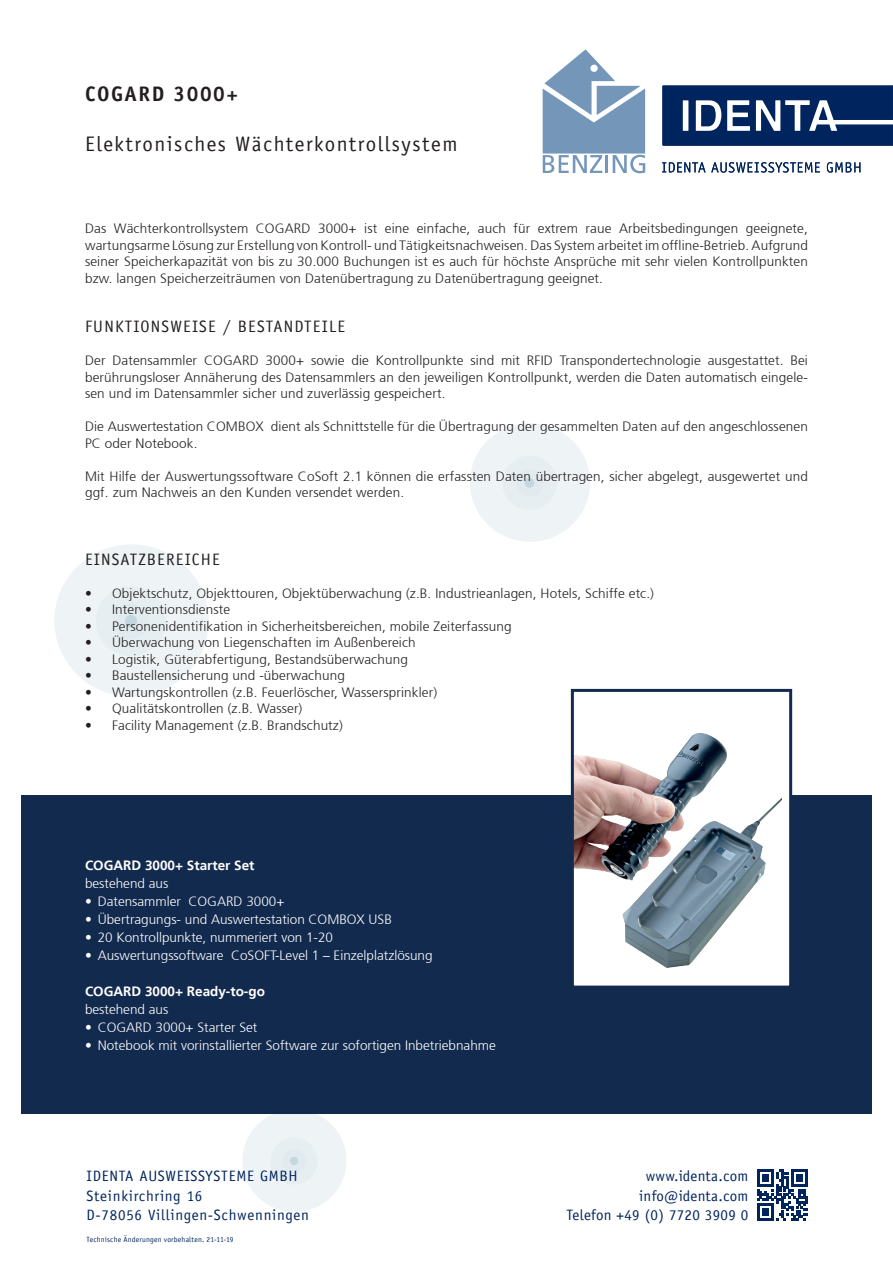
<style>
.page{position:relative;width:893px;height:1263px;background:#fff}
.page>*{position:absolute;margin:0;border:0;box-sizing:border-box;transform-origin:0 0}
.t1{font:21px "Officina Sans";letter-spacing:.075em;color:#231f20}
.t2{font:700 21px "Officina Sans";letter-spacing:.075em;color:#231f20}
.t3{font:16.5px "Officina Sans";letter-spacing:.075em;color:#231f20}
.t4{font:15px/19.5px "Officina Sans";letter-spacing:.05em;color:#00245d}
.t5{font:15px/19.5px "Officina Sans";letter-spacing:.02em;color:#00245d;text-align:right}
.t6{font:300 13.5px/16.5px "Frutiger";letter-spacing:.01em;color:#231f20;text-align:justify}
.t7{font:300 13.5px "Frutiger";color:#fff}
.t8{font:700 13.5px "Frutiger";color:#fff}
.t9{font:7.5px "Officina Sans";letter-spacing:.025em;color:#00245d}
</style>
<div class="page">
<div style="left:242px;top:1109px;width:104px;height:103px;background:#eef3f5;border-radius:50%"></div>
<div style="left:270px;top:1137px;width:48px;height:47px;background:#e7eef1;border-radius:50%"></div>
<div style="left:282px;top:1149px;width:24px;height:24px;background:#e1eaee;border-radius:50%"></div>
<div style="left:290px;top:1157px;width:8px;height:8px;background:#c5d7de;border-radius:50%"></div>
<svg style="left:757px;top:1169px;width:51px;height:51px"></svg>
<div style="left:54px;top:544px;width:155px;height:153px;background:#eef3f5;border-radius:50%"></div>
<div style="left:96px;top:586px;width:70px;height:70px;background:#e7eef1;border-radius:50%"></div>
<div style="left:113px;top:603px;width:36px;height:36px;background:#e1eaee;border-radius:50%"></div>
<div style="left:125px;top:615px;width:12px;height:12px;background:#c5d7de;border-radius:50%"></div>
<div style="left:470px;top:423px;width:120px;height:119px;background:#eef3f5;border-radius:50%"></div>
<div style="left:502px;top:456px;width:55px;height:54px;background:#e7eef1;border-radius:50%"></div>
<div style="left:516px;top:469px;width:27px;height:28px;background:#e1eaee;border-radius:50%"></div>
<div style="left:525px;top:478px;width:9px;height:10px;background:#c5d7de;border-radius:50%"></div>
<div style="left:21px;top:795px;width:851px;height:319px;background:#132a4f"></div>
<svg style="left:662px;top:162px;width:158px;height:11px"></svg>
<svg style="left:827px;top:162px;width:33px;height:11px"></svg>
<svg style="left:662px;top:85px;width:231px;height:61px;background:#2b4978"></svg>
<svg style="left:543px;top:49px;width:102px;height:124px"></svg>
<div style="left:572px;top:690px;width:219px;height:297px;background:#fff"></div>
<img style="left:575px;top:733px;width:207px;height:235px">
<div style="left:571px;top:689px;width:221px;height:299px;border:3px solid #132a4f"></div>
<h1 class="t2" style="left:85px;top:80px;width:155px">COGARD 3000+</h1>
<h1 class="t1" style="left:85px;top:131px;width:374px">Elektronisches Wächterkontrollsystem</h1>
<p class="t6" style="left:85px;top:221px;width:724px">Das Wächterkontrollsystem COGARD 3000+ ist eine einfache, auch für extrem raue Arbeitsbedingungen geeignete, wartungsarme Lösung zur Erstellung von Kontroll- und Tätigkeitsnachweisen. Das System arbeitet im offline-Betrieb. Aufgrund seiner Speicherkapazität von bis zu 30.000 Buchungen ist es auch für höchste Ansprüche mit sehr vielen Kontrollpunkten bzw. langen Speicherzeiträumen von Datenübertragung zu Datenübertragung geeignet.</p>
<p class="t3" style="left:85px;top:317px;width:262px">FUNKTIONSWEISE / BESTANDTEILE</p>
<p class="t6" style="left:85px;top:353px;width:724px">Der Datensammler COGARD 3000+ sowie die Kontrollpunkte sind mit RFID Transpondertechnologie ausgestattet. Bei berührungsloser Annäherung des Datensammlers an den jeweiligen Kontrollpunkt, werden die Daten automatisch eingele&shy;sen und im Datensammler sicher und zuverlässig gespeichert.</p>
<p class="t6" style="left:85px;top:419px;width:724px">Die Auswertestation COMBOX dient als Schnittstelle für die Übertragung der gesammelten Daten auf den angeschlossenen<br>PC oder Notebook.</p>
<p class="t6" style="left:85px;top:468px;width:724px">Mit Hilfe der Auswertungssoftware CoSoft 2.1 können die erfassten Daten übertragen, sicher abgelegt, ausgewertet und ggf. zum Nachweis an den Kunden versendet werden.</p>
<p class="t3" style="left:85px;top:549px;width:136px">EINSATZBEREICHE</p>
<p class="t6" style="left:85px;top:585px;width:570px">• Objektschutz, Objekttouren, Objektüberwachung (z.B. Industrieanlagen, Hotels, Schiffe etc.)</p>
<p class="t6" style="left:85px;top:601px;width:147px">• Interventionsdienste</p>
<p class="t6" style="left:85px;top:618px;width:428px">• Personenidentifikation in Sicherheitsbereichen, mobile Zeiterfassung</p>
<p class="t6" style="left:85px;top:634px;width:332px">• Überwachung von Liegenschaften im Außenbereich</p>
<p class="t6" style="left:85px;top:651px;width:324px">• Logistik, Güterabfertigung, Bestandsüberwachung</p>
<p class="t6" style="left:85px;top:667px;width:261px">• Baustellensicherung und -überwachung</p>
<p class="t6" style="left:85px;top:684px;width:354px">• Wartungskontrollen (z.B. Feuerlöscher, Wassersprinkler)</p>
<p class="t6" style="left:85px;top:700px;width:219px">• Qualitätskontrollen (z.B. Wasser)</p>
<p class="t6" style="left:85px;top:717px;width:259px">• Facility Management (z.B. Brandschutz)</p>
<p class="t8" style="left:85px;top:857px;width:171px">COGARD 3000+ Starter Set</p>
<p class="t7" style="left:85px;top:875px;width:85px">bestehend aus</p>
<p class="t7" style="left:85px;top:893px;width:201px">• Datensammler COGARD 3000+</p>
<p class="t7" style="left:85px;top:911px;width:308px">• Übertragungs- und Auswertestation COMBOX USB</p>
<p class="t7" style="left:85px;top:929px;width:250px">• 20 Kontrollpunkte, nummeriert von 1-20</p>
<p class="t7" style="left:85px;top:947px;width:349px">• Auswertungssoftware CoSOFT-Level 1 – Einzelplatzlösung</p>
<p class="t8" style="left:85px;top:983px;width:181px">COGARD 3000+ Ready-to-go</p>
<p class="t7" style="left:85px;top:1001px;width:85px">bestehend aus</p>
<p class="t7" style="left:85px;top:1019px;width:174px">• COGARD 3000+ Starter Set</p>
<p class="t7" style="left:85px;top:1037px;width:412px">• Notebook mit vorinstallierter Software zur sofortigen Inbetriebnahme</p>
<p class="t4" style="left:87px;top:1167px;width:224px">IDENTA AUSWEISSYSTEME GMBH<br>Steinkirchring 16<br>D-78056 Villingen-Schwenningen</p>
<p class="t9" style="left:87px;top:1234px;width:149px">Technische Änderungen vorbehalten. 21-11-19</p>
<p class="t5" style="left:566px;top:1167px;width:183px">www.identa.com info@identa.com<br>Telefon +49 (0) 7720 3909 0</p>
</div>
